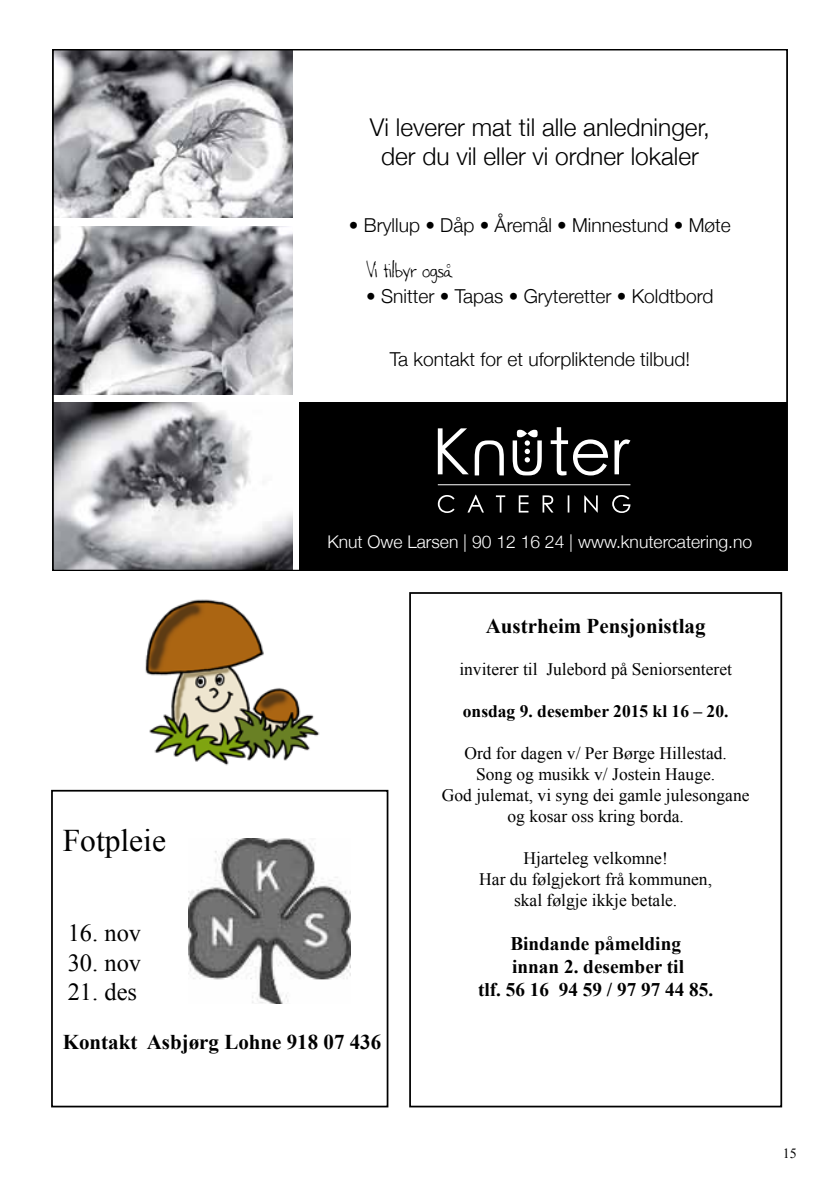
<style>
.page{position:relative;width:840px;height:1186px;background:#fff}
.page>*{position:absolute;margin:0;border:0;box-sizing:border-box;transform-origin:0 0}
.t1{font:31.5px "Times New Roman";color:#000}
.t2{font:24.68px "Otis Script";color:#000}
.t3{font:300 24.5px/29.4px "Helvetica Neue";color:#000;text-align:center}
.t4{font:24.5px "Times New Roman";color:#000}
.t5{font:700 21px "Times New Roman";color:#000}
.t6{font:300 19.25px "Helvetica Neue";color:#000}
.t7{font:700 19.25px/23.1px "Times New Roman";color:#000;text-align:center}
.t8{font:17.5px/21px "Times New Roman";color:#000;text-align:center}
.t9{font:300 17.5px "Helvetica Neue";color:#fff}
.t10{font:700 17.5px "Times New Roman";color:#000}
.t11{font:14px "Times New Roman";color:#000}
</style>
<div class="page">
<div style="left:51px;top:790px;width:337px;height:317px;border:2px solid #000"></div>
<img style="left:188px;top:839px;width:162px;height:165px">
<div style="left:409px;top:592px;width:373px;height:515px;border:2px solid #000"></div>
<img style="left:145px;top:599px;width:175px;height:167px">
<div style="left:299px;top:402px;width:488px;height:168px;background:#000"></div>
<svg style="left:438px;top:495px;width:192px;height:18px"></svg>
<hr style="left:438px;top:484px;width:192px;height:1px;background:#fff">
<svg style="left:438px;top:427px;width:192px;height:48px"></svg>
<img style="left:56px;top:53px;width:237px;height:165px">
<img style="left:56px;top:226px;width:237px;height:168px">
<img style="left:56px;top:402px;width:237px;height:165px">
<h3 class="t3" style="left:370px;top:111px;width:342px">Vi leverer mat til alle anledninger, der du vil eller vi ordner lokaler</h3>
<p class="t6" style="left:349px;top:210px;width:383px">• Bryllup • Dåp • Åremål • Minnestund • Møte</p>
<h2 class="t2" style="left:366px;top:252px;width:89px">Vi tilbyr også</h2>
<p class="t6" style="left:366px;top:281px;width:349px">• Snitter • Tapas • Gryteretter • Koldtbord</p>
<p class="t6" style="left:390px;top:344px;width:302px">Ta kontakt for et uforpliktende tilbud!</p>
<p class="t9" style="left:327px;top:527px;width:426px">Knut Owe Larsen | 90 12 16 24 | www.knutercatering.no</p>
<h1 class="t1" style="left:63px;top:819px;width:105px">Fotpleie</h1>
<h3 class="t4" style="left:68px;top:916px;width:75px">16. nov</h3>
<h3 class="t4" style="left:68px;top:946px;width:75px">30. nov</h3>
<h3 class="t4" style="left:68px;top:975px;width:71px">21. des</h3>
<p class="t5" style="left:63px;top:1027px;width:320px">Kontakt Asbjørg Lohne 918 07 436</p>
<p class="t5" style="left:486px;top:611px;width:221px">Austrheim Pensjonistlag</p>
<p class="t8" style="left:459px;top:658px;width:274px">inviterer til Julebord på Seniorsenteret</p>
<p class="t10" style="left:463px;top:699px;width:267px">onsdag 9. desember 2015 kl 16 – 20.</p>
<p class="t8" style="left:442px;top:742px;width:309px">Ord for dagen v/ Per Børge Hillestad.<br>Song og musikk v/ Jostein Hauge.<br>God julemat, vi syng dei gamle julesongane og kosar oss kring borda.</p>
<p class="t8" style="left:479px;top:847px;width:234px">Hjarteleg velkomne!<br>Har du følgjekort frå kommunen, skal følgje ikkje betale.</p>
<p class="t7" style="left:478px;top:931px;width:237px">Bindande påmelding<br>innan 2. desember til<br>tlf. 56 16 94 59 / 97 97 44 85.</p>
<p class="t11" style="left:783px;top:1143px;width:15px">15</p>
</div>
